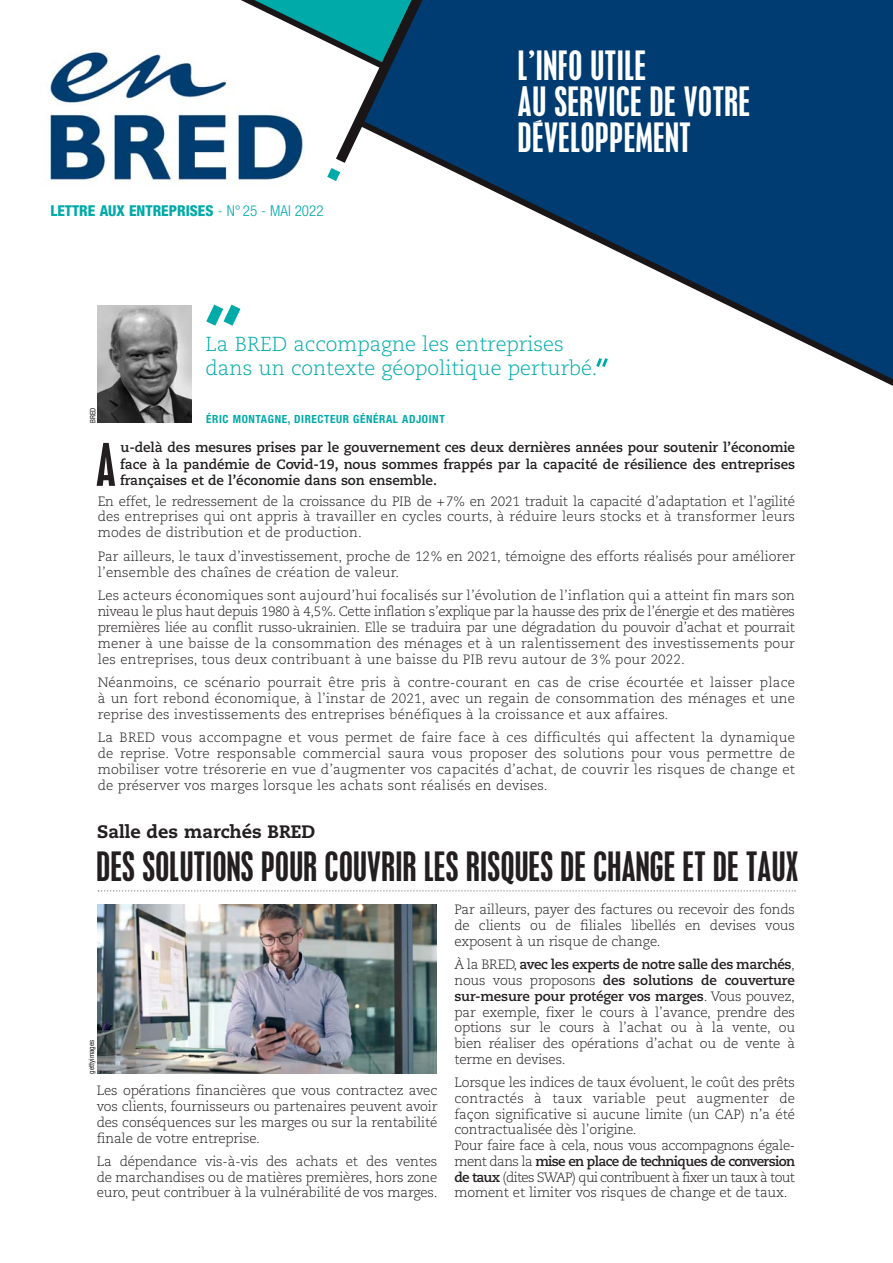
<style>
.page{position:relative;width:893px;height:1263px;background:#fff}
.page>*{position:absolute;margin:0;border:0;box-sizing:border-box;transform-origin:0 0}
.t1{font:51.75px "Placardfor Banque Populaire";color:#231f20}
.t2{font:36px "Placardfor Banque Populaire";letter-spacing:.005em;color:#231f20}
.t3{font:36px/36px "Placardfor Banque Populaire";letter-spacing:.015em;color:#fff}
.t4{font:300 20.25px/24px "Caecilia LT Std";color:#00aaa8}
.t5{font:800 18px "Caecilia LT Std";color:#231f20}
.t6{font:800 condensed 15px "Helvetica Neue";color:#00aaa8}
.t7{font:300 13.5px/15.8px "Caecilia LT Std";letter-spacing:-.01em;color:#231f20;text-align:justify}
.t8{font:700 13.5px/16.5px "Caecilia LT Std";letter-spacing:-.005em;color:#231f20;text-align:justify}
.t9{font:700 condensed 11.25px "Helvetica Neue";letter-spacing:.055em;color:#00aaa8}
.t10{font:condensed 7.5px "Helvetica Neue";color:#231f20}
.s1{font-weight:300}
.s2{font-weight:700}
</style>
<div class="page">
<div style="left:433px;top:0;width:460px;height:120px;background:#003c71"></div>
<img style="left:98px;top:306px;width:93px;height:116px">
<svg style="left:433px;top:120px;width:460px;height:266px;fill:#003c71"></svg>
<svg style="left:241px;top:0;width:192px;height:181px"></svg>
<img style="left:49px;top:48px;width:262px;height:133px">
<svg style="left:206px;top:305px;width:35px;height:21px"></svg>
<svg style="left:594px;top:355px;width:16px;height:15px"></svg>
<svg style="left:98px;top:890px;width:698px;height:1px"></svg>
<img style="left:98px;top:904px;width:338px;height:169px">
<p class="t6" style="left:50px;top:205px;width:275px">LETTRE AUX ENTREPRISES <span class="s1">- N° 25 - MAI 2022</span></p>
<h2 class="t3" style="left:518px;top:50px;width:234px">L’INFO UTILE<br>AU SERVICE DE VOTRE<br>DÉVELOPPEMENT</h2>
<p class="t10" style="left:90px;top:423px;width:17px;rotate:-90deg">BRED</p>
<h3 class="t4" style="left:206px;top:333px;width:393px">La BRED accompagne les entreprises dans un contexte géopolitique perturbé.</h3>
<p class="t9" style="left:206px;top:414px;width:240px">ÉRIC MONTAGNE, DIRECTEUR GÉNÉRAL ADJOINT</p>
<p class="t8" style="left:120px;top:440px;width:676px">u-delà des mesures prises par le gouvernement ces deux dernières années pour soutenir l’économie face à la pandémie de Covid-19, nous sommes frappés par la capacité de résilience des entreprises françaises et de l’économie dans son ensemble.</p>
<p class="t7" style="left:98px;top:493px;width:699px">En effet, le redressement de la croissance du PIB de +7% en 2021 traduit la capacité d’adaptation et l’agilité des entreprises qui ont appris à travailler en cycles courts, à réduire leurs stocks et à transformer leurs modes de distribution et de production.</p>
<p class="t7" style="left:98px;top:549px;width:699px">Par ailleurs, le taux d’investissement, proche de 12% en 2021, témoigne des efforts réalisés pour améliorer l’ensemble des chaînes de création de valeur.</p>
<p class="t7" style="left:98px;top:588px;width:699px">Les acteurs économiques sont aujourd’hui focalisés sur l’évolution de l’inflation qui a atteint fin mars son niveau le plus haut depuis 1980 à 4,5%. Cette inflation s’explique par la hausse des prix de l’énergie et des matières premières liée au conflit russo-ukrainien. Elle se traduira par une dégradation du pouvoir d’achat et pourrait mener à une baisse de la consommation des ménages et à un ralentissement des investissements pour les entreprises, tous deux contribuant à une baisse du PIB revu autour de 3% pour 2022.</p>
<p class="t7" style="left:98px;top:675px;width:699px">Néanmoins, ce scénario pourrait être pris à contre-courant en cas de crise écourtée et laisser place à un fort rebond économique, à l’instar de 2021, avec un regain de consommation des ménages et une reprise des investissements des entreprises bénéfiques à la croissance et aux affaires.</p>
<p class="t7" style="left:98px;top:730px;width:699px">La BRED vous accompagne et vous permet de faire face à ces difficultés qui affectent la dynamique de reprise. Votre responsable commercial saura vous proposer des solutions pour vous permettre de mobiliser votre trésorerie en vue d’augmenter vos capacités d’achat, de couvrir les risques de change et de préserver vos marges lorsque les achats sont réalisés en devises.</p>
<h1 class="t1" style="left:96px;top:443px;width:21px">A</h1>
<h3 class="t5" style="left:97px;top:823px;width:220px">Salle des marchés BRED</h3>
<h2 class="t2" style="left:97px;top:851px;width:703px">DES SOLUTIONS POUR COUVRIR LES RISQUES DE CHANGE ET DE TAUX</h2>
<p class="t10" style="left:89px;top:1074px;width:35px;rotate:-90deg">gettyimages</p>
<p class="t7" style="left:97px;top:1083px;width:342px">Les opérations financières que vous contractez avec vos clients, fournisseurs ou partenaires peuvent avoir des conséquences sur les marges ou sur la rentabilité finale de votre entreprise.</p>
<p class="t7" style="left:97px;top:1154px;width:342px">La dépendance vis-à-vis des achats et des ventes de marchandises ou de matières premières, hors zone euro, peut contribuer à la vulnérabilité de vos marges.</p>
<p class="t7" style="left:454px;top:902px;width:342px">Par ailleurs, payer des factures ou recevoir des fonds de clients ou de filiales libellés en devises vous exposent à un risque de change.</p>
<p class="t7" style="left:454px;top:957px;width:342px">À la BRED, <span class="s2">avec les experts de notre salle des marchés</span>, nous vous proposons <span class="s2">des solutions de couverture sur-mesure pour protéger vos marges</span>. Vous pouvez, par exemple, fixer le cours à l’avance, prendre des options sur le cours à l’achat ou à la vente, ou bien réaliser des opérations d’achat ou de vente à terme en devises.</p>
<p class="t7" style="left:454px;top:1075px;width:342px;text-align:left">Lorsque les indices de taux évoluent, le coût des prêts contractés à taux variable peut augmenter de façon significative si aucune limite (un CAP) n’a été contractualisée dès l’origine.<br>Pour faire face à cela, nous vous accompagnons égale&shy;ment dans la <span class="s2">mise en place de techniques de conversion de taux</span> (dites SWAP) qui contribuent à fixer un taux à tout moment et limiter vos risques de change et de taux.</p>
</div>
